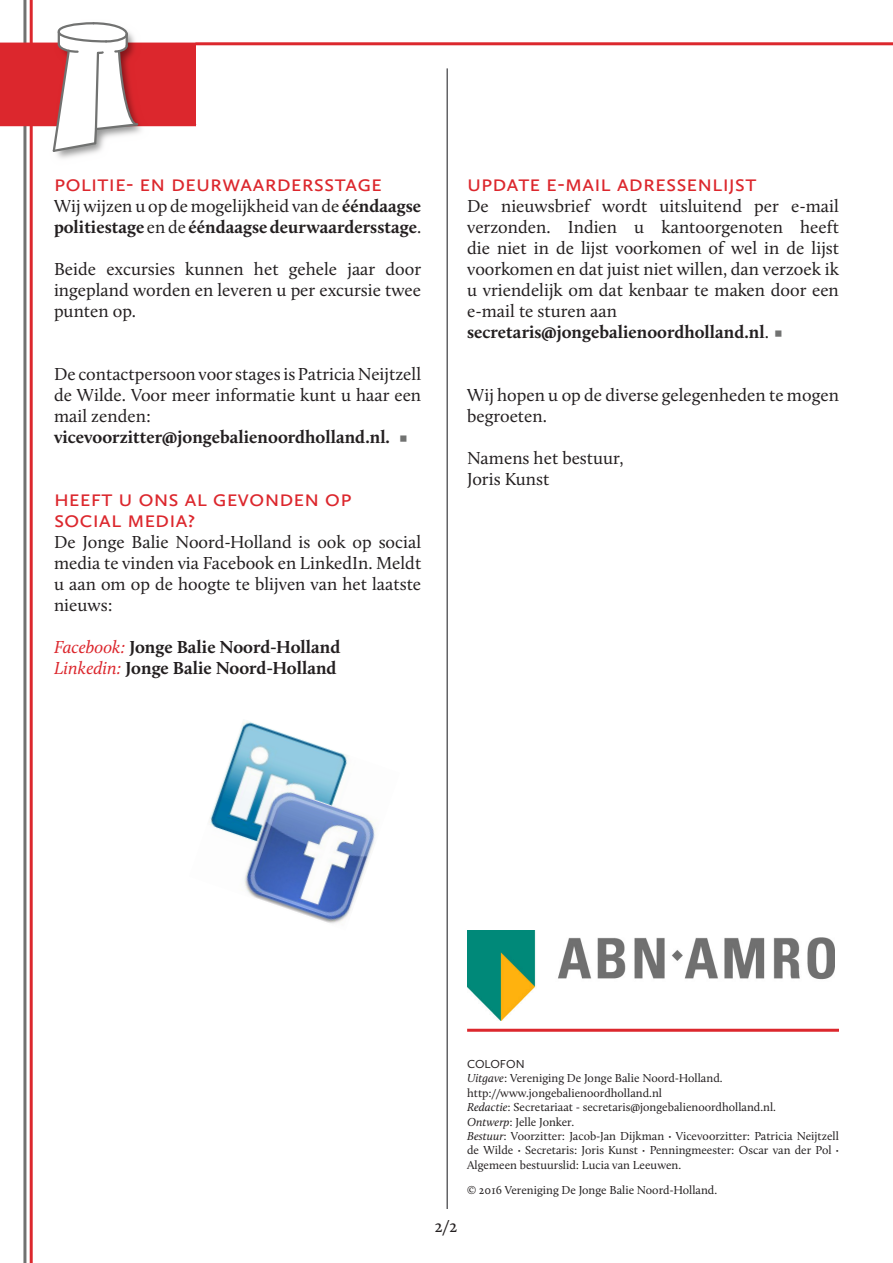
<style>
.page{position:relative;width:893px;height:1263px;background:#fff}
.page>*{position:absolute;margin:0;border:0;box-sizing:border-box;transform-origin:0 0}
.t1{font:24px "Calluna Sans";color:#dc272d}
.t2{font:18px/21px "Calluna";color:#231f20;text-align:justify}
.t3{font:700 18px/21px "Calluna";color:#231f20}
.t4{font:12px/14.4px "Calluna";color:#231f20;text-align:justify}
.t5{font:12px "Calluna Sans";color:#231f20}
.s1{font-weight:400}
.s2{font-weight:400;font-style:italic;color:#dc272d}
.s3{font-style:italic}
.s4{font-weight:700}
</style>
<div class="page">
<img style="left:209px;top:721px;width:167px;height:203px">
<hr style="left:30px;top:0;width:3px;height:1263px;background:#dc272d">
<hr style="left:23px;top:0;width:3px;height:1263px;background:#717271">
<svg style="left:0;top:21px;width:197px;height:132px"></svg>
<hr style="left:196px;top:42px;width:697px;height:3px;background:#dc272d">
<hr style="left:467px;top:1029px;width:372px;height:3px;background:#dc272d">
<img style="left:467px;top:930px;width:367px;height:91px">
<hr style="left:446px;top:68px;width:2px;height:1141px;background:#636366">
<p class="t1" style="left:54px;top:169px;width:329px">politie- en deurwaardersstage</p>
<p class="t3" style="left:54px;top:195px;width:369px"><span class="s1">Wij wijzen u op de mogelijkheid van de</span> ééndaagse politiestage <span class="s1">en de</span> ééndaagse deurwaardersstage<span class="s1">.</span></p>
<p class="t2" style="left:54px;top:258px;width:369px">Beide excursies kunnen het gehele jaar door ingepland worden en leveren u per excursie twee punten op.</p>
<p class="t2" style="left:54px;top:363px;width:369px">De contactpersoon voor stages is Patricia Neijtzell de Wilde. Voor meer informatie kunt u haar een mail zenden:</p>
<p class="t3" style="left:54px;top:426px;width:338px">vicevoorzitter@jongebalienoordholland.nl.</p>
<p class="t1" style="left:54px;top:484px;width:299px">H eeft u ons al gevonden op</p>
<p class="t1" style="left:54px;top:505px;width:143px">social media?</p>
<p class="t2" style="left:54px;top:531px;width:369px">De Jonge Balie Noord-Holland is ook op social media te vinden via Facebook en LinkedIn. Meldt u aan om op de hoogte te blijven van het laatste nieuws:</p>
<p class="t3" style="left:54px;top:636px;width:288px"><span class="s2">Facebook:</span> Jonge Balie Noord-Holland</p>
<p class="t3" style="left:54px;top:657px;width:284px"><span class="s2">Linkedin:</span> Jonge Balie Noord-Holland</p>
<p class="t1" style="left:467px;top:169px;width:291px">update e-mail adressenlijst</p>
<p class="t2" style="left:467px;top:195px;width:373px">De nieuwsbrief wordt uitsluitend per e-mail verzonden. Indien u kantoorgenoten heeft die niet in de lijst voorkomen of wel in de lijst voorkomen en dat juist niet willen, dan verzoek ik u vriendelijk om dat kenbaar te maken door een e-mail te sturen aan</p>
<p class="t3" style="left:467px;top:321px;width:303px">secretaris@jongebalienoordholland.nl<span class="s1">.</span></p>
<p class="t2" style="left:467px;top:384px;width:373px">Wij hopen u op de diverse gelegenheden te mogen begroeten.</p>
<p class="t2" style="left:467px;top:447px;width:158px">Namens het bestuur,</p>
<p class="t2" style="left:467px;top:468px;width:84px">Joris Kunst</p>
<p class="t2" style="left:434px;top:1216px;width:25px">2/2</p>
<p class="t5" style="left:467px;top:1057px;width:59px">COLOFON</p>
<p class="t4" style="left:467px;top:1071px;width:257px"><span class="s3">Uitgave</span>: Vereniging De Jonge Balie Noord-Holland.</p>
<p class="t4" style="left:467px;top:1085px;width:196px">http://www.jongebalienoordholland.nl</p>
<p class="t4" style="left:467px;top:1100px;width:310px"><span class="s3">Redactie</span>: Secretariaat - secretaris@jongebalienoordholland.nl.</p>
<p class="t4" style="left:467px;top:1114px;width:109px"><span class="s3">Ontwerp</span>: Jelle Jonker.</p>
<p class="t4" style="left:467px;top:1128px;width:373px"><span class="s3">Bestuur</span>: Voorzitter: Jacob-Jan Dijkman <span class="s4">·</span> Vicevoorzitter: Patricia Neijtzell de Wilde <span class="s4">·</span> Secretaris: Joris Kunst <span class="s4">·</span> Penningmeester: Oscar van der Pol <span class="s4">· </span>Algemeen bestuurslid: Lucia van Leeuwen.</p>
<p class="t4" style="left:467px;top:1182px;width:252px">© 2016 Vereniging De Jonge Balie Noord-Holland.</p>
</div>
